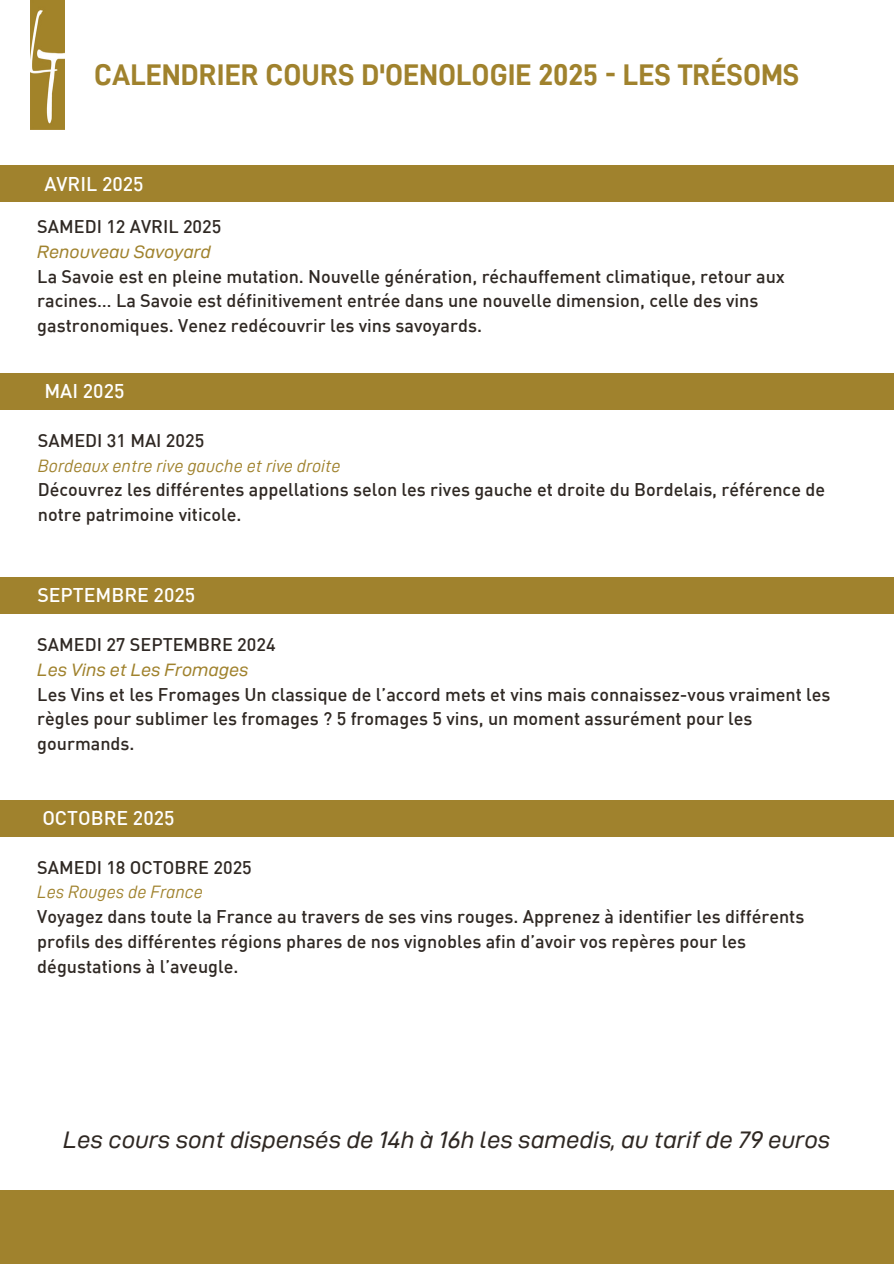
<style>
.page{position:relative;width:894px;height:1264px;background:#fff}
.page>*{position:absolute;margin:0;border:0;box-sizing:border-box;transform-origin:0 0}
.t1{font:30px "D DIN Bold";color:#a0822d}
.t2{font:24px "D DIN Exp Italic";color:#2f2823}
.t3{font:500 19.5px "DIN";color:#fff}
.t4{font:500 18px/24.8px "DIN";color:#2f2823}
.t5{font:18px "D DIN Italic";color:#a0822d}
.t6{font:18px "D DIN Exp Italic";color:#a0822d}
</style>
<div class="page">
<div style="left:0;top:166px;width:893px;height:36px;background:#a0822d"></div>
<div style="left:0;top:577px;width:893px;height:36px;background:#a0822d"></div>
<div style="left:0;top:1189px;width:893px;height:74px;background:#a0822d"></div>
<img style="left:31px;top:0;width:34px;height:129px">
<div style="left:0;top:373px;width:893px;height:36px;background:#a0822d"></div>
<div style="left:0;top:800px;width:893px;height:36px;background:#a0822d"></div>
<h1 class="t1" style="left:94px;top:60px;width:706px">CALENDRIER COURS D'OENOLOGIE 2025 - LES TRÉSOMS</h1>
<p class="t3" style="left:44px;top:171px;width:101px">AVRIL 2025</p>
<p class="t4" style="left:37px;top:213px;width:185px">SAMEDI 12 AVRIL 2025</p>
<p class="t6" style="left:37px;top:242px;width:175px">Renouveau Savoyard</p>
<p class="t4" style="left:37px;top:263px;width:749px">La Savoie est en pleine mutation. Nouvelle génération, réchauffement climatique, retour aux racines… La Savoie est définitivement entrée dans une nouvelle dimension, celle des vins gastronomiques. Venez redécouvrir les vins savoyards.</p>
<h3 class="t3" style="left:44px;top:378px;width:82px">MAI 2025</h3>
<p class="t4" style="left:38px;top:427px;width:168px">SAMEDI 31 MAI 2025</p>
<p class="t5" style="left:38px;top:456px;width:304px">Bordeaux entre rive gauche et rive droite</p>
<p class="t4" style="left:38px;top:476px;width:788px">Découvrez les différentes appellations selon les rives gauche et droite du Bordelais, référence de notre patrimoine viticole.</p>
<h3 class="t3" style="left:37px;top:583px;width:159px">SEPTEMBRE 2025</h3>
<p class="t4" style="left:37px;top:631px;width:240px">SAMEDI 27 SEPTEMBRE 2024</p>
<p class="t6" style="left:37px;top:659px;width:212px">Les Vins et Les Fromages</p>
<p class="t4" style="left:37px;top:681px;width:794px">Les Vins et les Fromages Un classique de l’accord mets et vins mais connaissez-vous vraiment les règles pour sublimer les fromages ? 5 fromages 5 vins, un moment assurément pour les gourmands.</p>
<h3 class="t3" style="left:42px;top:805px;width:134px">OCTOBRE 2025</h3>
<p class="t4" style="left:37px;top:854px;width:216px">SAMEDI 18 OCTOBRE 2025</p>
<p class="t5" style="left:37px;top:883px;width:167px">Les Rouges de France</p>
<p class="t4" style="left:37px;top:903px;width:768px">Voyagez dans toute la France au travers de ses vins rouges. Apprenez à identifier les différents profils des différentes régions phares de nos vignobles afin d’avoir vos repères pour les dégustations à l’aveugle.</p>
<h3 class="t2" style="left:63px;top:1126px;width:768px">Les cours sont dispensés de 14h à 16h les samedis, au tarif de 79 euros</h3>
</div>
